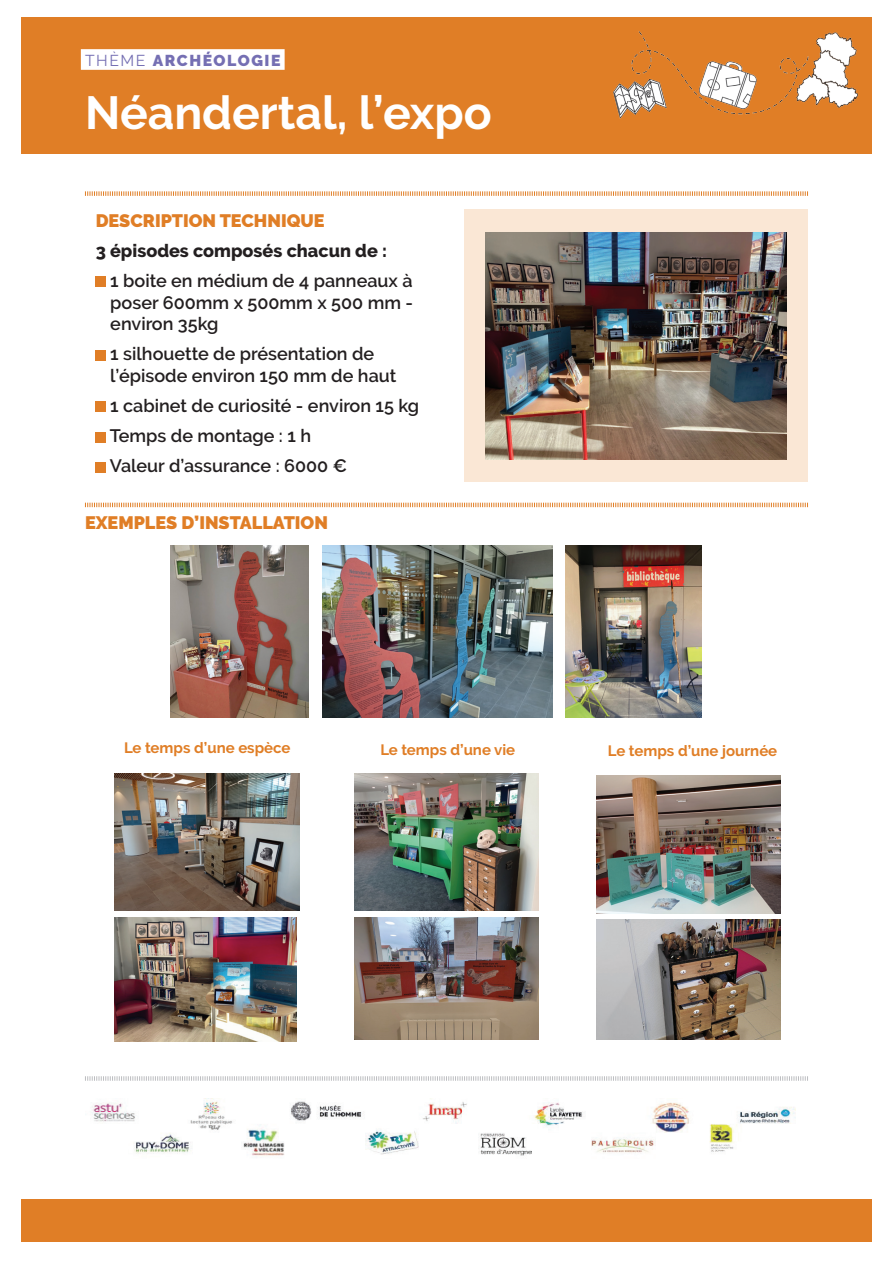
<style>
.page{position:relative;width:893px;height:1263px;background:#fff}
.page>*{position:absolute;margin:0;border:0;box-sizing:border-box;transform-origin:0 0}
.t1{font:700 46.35px "Raleway";color:#fff}
.t2{font:600 18px/21.6px "Raleway";color:#231f20}
.t3{font:900 18px "Raleway";color:#e07e26}
.t4{font:800 18px "Raleway";color:#231f20}
.t5{font:900 15.75px "Raleway";letter-spacing:.1em;color:#756fb3}
.t6{font:700 15px "Raleway";color:#e07e26}
.s1{font-weight:400}
</style>
<div class="page">
<div style="left:21px;top:17px;width:851px;height:136px;background:#e07e26"></div>
<div style="left:81px;top:49px;width:204px;height:21px;background:#fff"></div>
<svg style="left:85px;top:191px;width:723px;height:5px"></svg>
<svg style="left:85px;top:1076px;width:723px;height:5px"></svg>
<div style="left:464px;top:210px;width:344px;height:272px;background:#fae7d5"></div>
<div style="left:21px;top:1199px;width:851px;height:43px;background:#e07e26"></div>
<img style="left:613px;top:31px;width:246px;height:88px">
<div style="left:96px;top:277px;width:10px;height:10px;background:#e07e26"></div>
<div style="left:96px;top:350px;width:10px;height:10px;background:#e07e26"></div>
<div style="left:96px;top:402px;width:10px;height:10px;background:#e07e26"></div>
<div style="left:96px;top:432px;width:10px;height:10px;background:#e07e26"></div>
<div style="left:96px;top:462px;width:10px;height:10px;background:#e07e26"></div>
<svg style="left:85px;top:502px;width:723px;height:6px"></svg>
<img style="left:115px;top:773px;width:184px;height:138px">
<img style="left:354px;top:773px;width:185px;height:138px">
<img style="left:596px;top:776px;width:185px;height:138px">
<img style="left:596px;top:920px;width:185px;height:120px">
<img style="left:354px;top:918px;width:185px;height:122px">
<img style="left:485px;top:233px;width:302px;height:226px">
<img style="left:322px;top:545px;width:230px;height:173px">
<img style="left:170px;top:545px;width:138px;height:173px">
<img style="left:565px;top:545px;width:137px;height:173px">
<img style="left:115px;top:918px;width:181px;height:124px">
<img style="left:91px;top:1098px;width:705px;height:59px">
<p class="t5" style="left:85px;top:51px;width:197px"><span class="s1">Thème</span> ARCHÉOLOGIE</p>
<h1 class="t1" style="left:85px;top:86px;width:408px">Néandertal, l’expo</h1>
<p class="t3" style="left:96px;top:210px;width:230px">DESCRIPTION TECHNIQUE</p>
<p class="t4" style="left:96px;top:240px;width:293px">3 épisodes composés chacun de :</p>
<p class="t2" style="left:110px;top:270px;width:304px;text-align:justify">1 boite en médium de 4 panneaux à poser 600mm x 500mm x 500 mm - environ 35kg</p>
<p class="t2" style="left:110px;top:343px;width:288px">1 silhouette de présentation de l’épisode environ 150 mm de haut</p>
<p class="t2" style="left:110px;top:391px;width:311px;line-height:30.2px">1 cabinet de curiosité - environ 15 kg<br>Temps de montage : 1 h<br>Valeur d’assurance : 6000 €</p>
<p class="t3" style="left:85px;top:512px;width:244px">EXEMPLES D’INSTALLATION</p>
<p class="t6" style="left:124px;top:739px;width:168px">Le temps d’une espèce</p>
<p class="t6" style="left:380px;top:741px;width:136px">Le temps d’une vie</p>
<p class="t6" style="left:608px;top:742px;width:171px">Le temps d’une journée</p>
</div>
